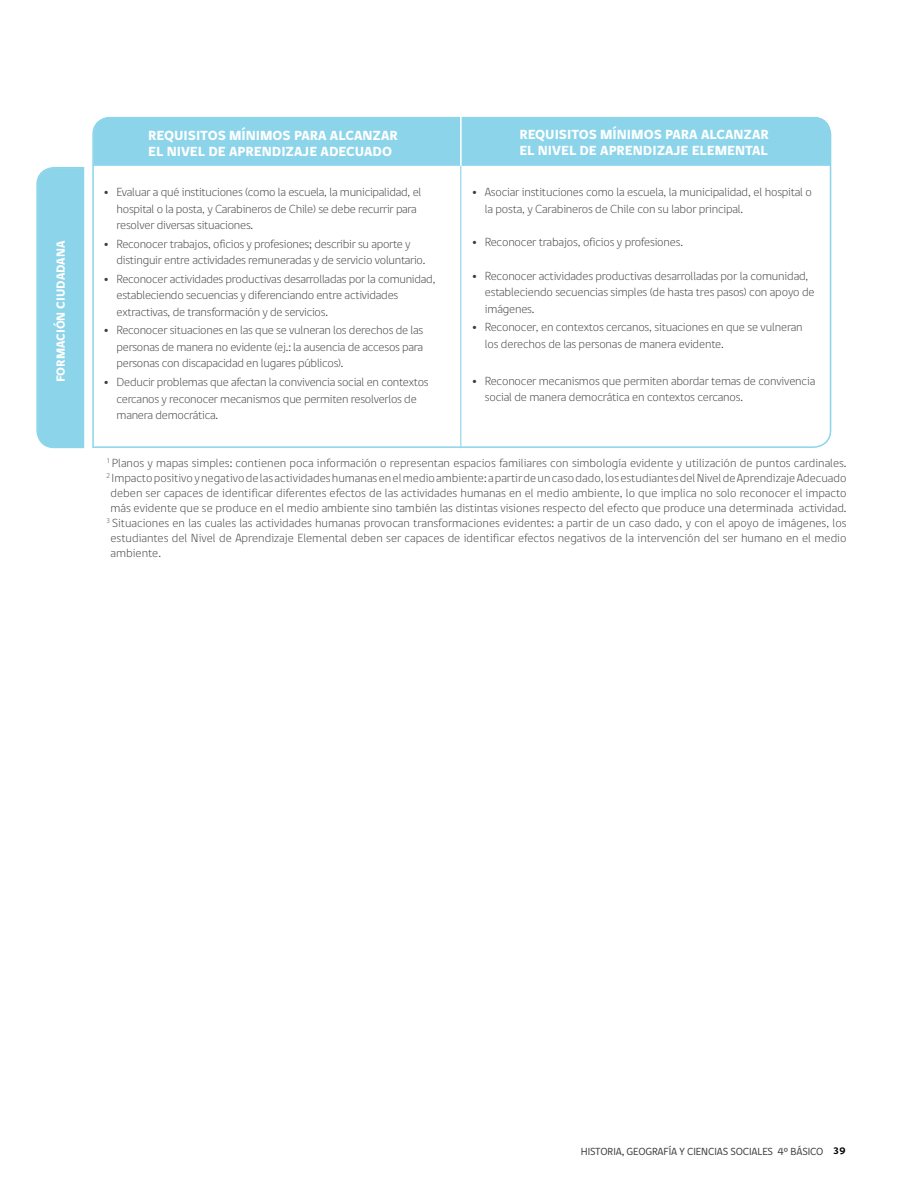
<style>
.page{position:relative;width:918px;height:1188px;background:#fff}
.page>*{position:absolute;margin:0;border:0;box-sizing:border-box;transform-origin:0 0}
.t1{font:800 13.5px/16.2px "Digna";color:#fff}
.t2{font:100 12px/16.5px "Digna";letter-spacing:-.015em;color:#3e3d40}
.t3{font:800 12px "Digna";color:#fff}
.t4{font:10.5px "Digna";letter-spacing:-.01em;color:#3e3d40}
.s1{font-weight:700}
.s2{font-family:"Digna SC";font-weight:700;font-size:12px;color:#000}
</style>
<div class="page">
<svg style="left:92px;top:116px;width:740px;height:333px"></svg>
<hr style="left:460px;top:117px;width:1px;height:331px;background:#8cd4ea">
<div style="left:36px;top:167px;width:49px;height:282px;background:#8cd4ea"></div>
<div style="left:94px;top:117px;width:737px;height:49px;background:#8cd4ea"></div>
<hr style="left:460px;top:114px;width:2px;height:52px;background:#fff">
<p class="t3" style="left:53px;top:382px;width:143px;rotate:-90deg">FORMACIÓN CIUDADANA</p>
<p class="t1" style="left:148px;top:127px;width:251px">REQUISITOS MÍNIMOS PARA ALCANZAR<br>EL NIVEL DE APRENDIZAJE ADECUADO</p>
<p class="t1" style="left:519px;top:126px;width:251px">REQUISITOS MÍNIMOS PARA ALCANZAR<br>EL NIVEL DE APRENDIZAJE ELEMENTAL</p>
<p class="t2" style="left:117px;top:184px;width:306px;text-indent:-13px"><span class="s1">•</span> Evaluar a qué instituciones (como la escuela, la municipalidad, el hospital o la posta, y Carabineros de Chile) se debe recurrir para resolver diversas situaciones.</p>
<p class="t2" style="left:117px;top:235px;width:310px;text-indent:-13px"><span class="s1">•</span> Reconocer trabajos, oficios y profesiones; describir su aporte y distinguir entre actividades remuneradas y de servicio voluntario.</p>
<p class="t2" style="left:117px;top:271px;width:321px;text-indent:-13px"><span class="s1">•</span> Reconocer actividades productivas desarrolladas por la comunidad, estableciendo secuencias y diferenciando entre actividades extractivas, de transformación y de servicios.</p>
<p class="t2" style="left:117px;top:322px;width:308px;text-align:justify;text-indent:-13px"><span class="s1">•</span> Reconocer situaciones en las que se vulneran los derechos de las personas de manera no evidente (ej.: la ausencia de accesos para personas con discapacidad en lugares públicos).</p>
<p class="t2" style="left:117px;top:374px;width:314px;text-indent:-13px"><span class="s1">•</span> Deducir problemas que afectan la convivencia social en contextos cercanos y reconocer mecanismos que permiten resolverlos de manera democrática.</p>
<p class="t2" style="left:106px;top:455px;width:742px"><sup>1</sup> Planos y mapas simples: contienen poca información o representan espacios familiares con simbología evidente y utilización de puntos cardinales.</p>
<p class="t2" style="left:106px;top:470px;width:742px"><sup>2</sup> Impacto positivo y negativo de las actividades humanas en el medio ambiente: a partir de un caso dado, los estudiantes del Nivel de Aprendizaje Adecuado</p>
<p class="t2" style="left:111px;top:485px;width:737px">deben ser capaces de identificar diferentes efectos de las actividades humanas en el medio ambiente, lo que implica no solo reconocer el impacto</p>
<p class="t2" style="left:111px;top:500px;width:738px">más evidente que se produce en el medio ambiente sino también las distintas visiones respecto del efecto que produce una determinada actividad.</p>
<p class="t2" style="left:106px;top:515px;width:742px"><sup>3</sup> Situaciones en las cuales las actividades humanas provocan transformaciones evidentes: a partir de un caso dado, y con el apoyo de imágenes, los</p>
<p class="t2" style="left:111px;top:530px;width:737px">estudiantes del Nivel de Aprendizaje Elemental deben ser capaces de identificar efectos negativos de la intervención del ser humano en el medio</p>
<p class="t2" style="left:111px;top:545px;width:52px">ambiente.</p>
<p class="t2" style="left:485px;top:184px;width:329px;text-indent:-13px"><span class="s1">•</span> Asociar instituciones como la escuela, la municipalidad, el hospital o la posta, y Carabineros de Chile con su labor principal.</p>
<p class="t2" style="left:472px;top:234px;width:212px"><span class="s1">•</span> Reconocer trabajos, oficios y profesiones.</p>
<p class="t2" style="left:485px;top:267px;width:331px;text-indent:-13px"><span class="s1">•</span> Reconocer actividades productivas desarrolladas por la comunidad, estableciendo secuencias simples (de hasta tres pasos) con apoyo de imágenes.</p>
<p class="t2" style="left:485px;top:319px;width:319px;text-indent:-13px"><span class="s1">•</span> Reconocer, en contextos cercanos, situaciones en que se vulneran los derechos de las personas de manera evidente.</p>
<p class="t2" style="left:485px;top:373px;width:332px;text-indent:-13px"><span class="s1">•</span> Reconocer mecanismos que permiten abordar temas de convivencia social de manera democrática en contextos cercanos.</p>
<p class="t4" style="left:581px;top:1145px;width:267px">HISTORIA, GEOGRAFÍA Y CIENCIAS SOCIALES 4º BÁSI CO <span class="s2">39</span></p>
</div>
